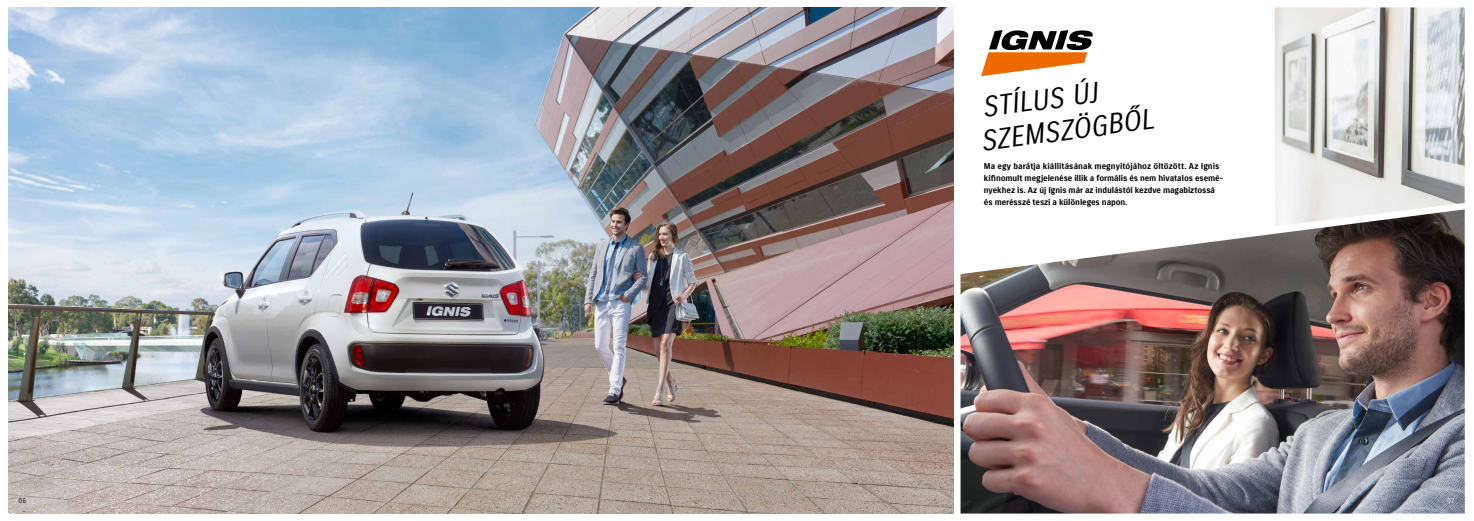
<style>
.page{position:relative;width:1474px;height:521px;background:#fff}
.page>*{position:absolute;margin:0;border:0;box-sizing:border-box;transform-origin:0 0}
.t1{font:italic 28px/33px "Suzuki PRO Regular";color:#000}
.t2{font:8.31px/12.2px "Suzuki PRO Bold";letter-spacing:-.01em;color:#000}
.t3{font:7px "Suzuki PRO Regular";color:#000}
.t4{font:7px "Suzuki PRO Regular";color:#fff}
</style>
<div class="page">
<img style="left:9px;top:7px;width:944px;height:506px">
<img style="left:960px;top:226px;width:504px;height:287px">
<img style="left:1275px;top:7px;width:189px;height:219px">
<svg style="left:981px;top:30px;width:112px;height:46px"></svg>
<h1 class="t1" style="left:974px;top:92px;width:176px;rotate:-7deg">STÍLUS ÚJ<br>SZEMSZÖGBŐL</h1>
<p class="t2" style="left:983px;top:160px;width:241px">Ma egy barátja kiállításának megnyitójához öltözött. Az Ignis kifinomult megjelenése illik a formális és nem hivatalos esemé&shy;nyekhez is. Az új Ignis már az indulástól kezdve magabiztossá és merésszé teszi a különleges napon.</p>
<p class="t3" style="left:19px;top:496px;width:9px">06</p>
<p class="t4" style="left:1447px;top:496px;width:9px">07</p>
</div>
